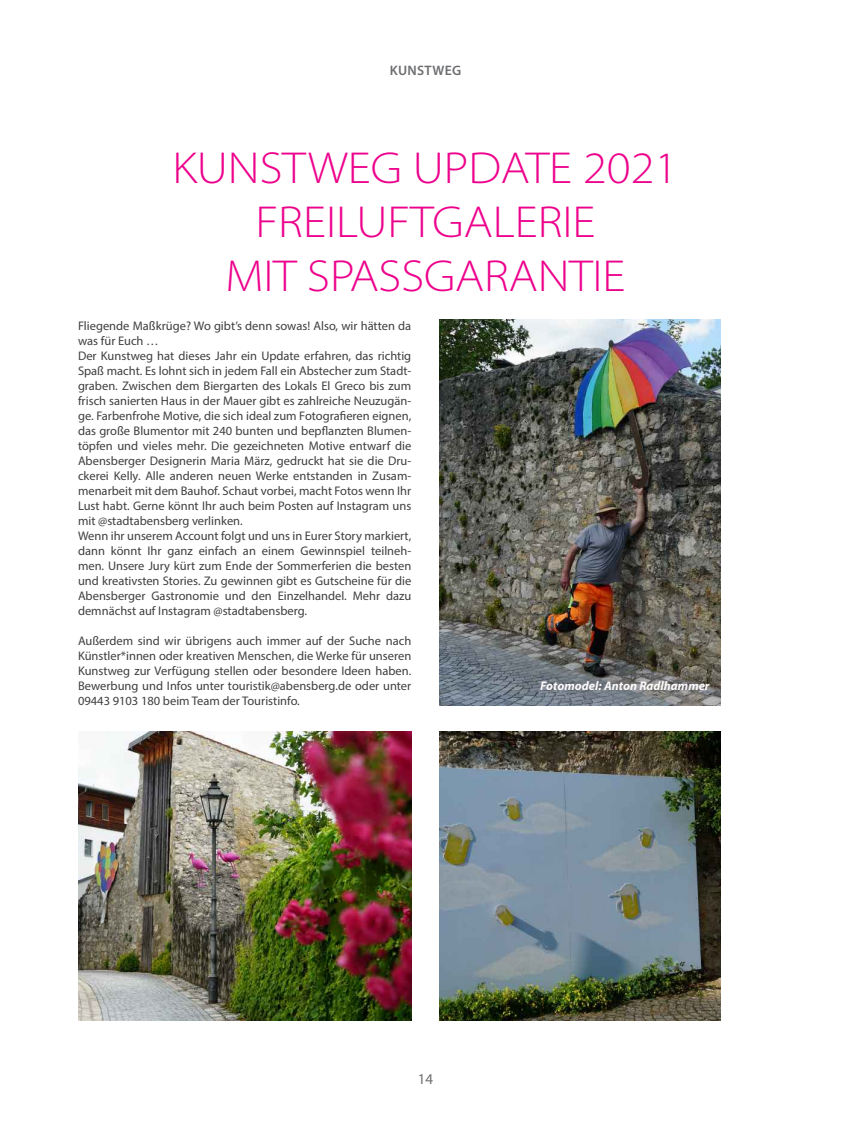
<style>
.page{position:relative;width:851px;height:1134px;background:#fff}
.page>*{position:absolute;margin:0;border:0;box-sizing:border-box;transform-origin:0 0}
.t1{font:300 semi-expanded 45px/54px "Myriad Pro";color:#ed028c;text-align:center}
.t2{font:15px "Myriad Pro";color:#6d6e71}
.t3{font:600 13.75px "Myriad Pro";letter-spacing:.02em;color:#6d6e71}
.t4{font:12.5px/15px "Myriad Pro";color:#3f3f40}
.t5{font:italic 700 12.5px "Myriad Pro";color:#fefafc}
</style>
<div class="page">
<img style="left:439px;top:320px;width:281px;height:386px">
<img style="left:78px;top:732px;width:333px;height:288px">
<img style="left:439px;top:732px;width:281px;height:288px">
<p class="t3" style="left:390px;top:62px;width:73px">KUNSTWEG</p>
<h1 class="t1" style="left:172px;top:140px;width:507px">KUNSTWEG UPDATE 2021<br>FREILUFTGALERIE<br>MIT SPASSGARANTIE</h1>
<p class="t4" style="left:78px;top:318px;width:335px">Fliegende Maßkrüge? Wo gibt’s denn sowas! Also, wir hätten da was für Euch …<br>Der Kunstweg hat dieses Jahr ein Update erfahren, das richtig Spaß macht. Es lohnt sich in jedem Fall ein Abstecher zum Stadt&shy;graben. Zwischen dem Biergarten des Lokals El Greco bis zum frisch sanierten Haus in der Mauer gibt es zahlreiche Neuzugän&shy;ge. Farbenfrohe Motive, die sich ideal zum Fotografieren eignen, das große Blumentor mit 240 bunten und bepflanzten Blumen&shy;töpfen und vieles mehr. Die gezeichneten Motive entwarf die Abensberger Designerin Maria März, gedruckt hat sie die Dru&shy;ckerei Kelly. Alle anderen neuen Werke entstanden in Zusam&shy;menarbeit mit dem Bauhof. Schaut vorbei, macht Fotos wenn Ihr Lust habt. Gerne könnt Ihr auch beim Posten auf Instagram uns mit @stadtabensberg verlinken.<br>Wenn ihr unserem Account folgt und uns in Eurer Story markiert, dann könnt Ihr ganz einfach an einem Gewinnspiel teilneh&shy;men. Unsere Jury kürt zum Ende der Sommerferien die besten und kreativsten Stories. Zu gewinnen gibt es Gutscheine für die Abensberger Gastronomie und den Einzelhandel. Mehr dazu demnächst auf Instagram @stadtabensberg.</p>
<p class="t4" style="left:78px;top:633px;width:335px;text-align:justify">Außerdem sind wir übrigens auch immer auf der Suche nach Künstler*innen oder kreativen Menschen, die Werke für unseren Kunstweg zur Verfügung stellen oder besondere Ideen haben.<br>Bewerbung und Infos unter touristik@abensberg.de oder unter 09443 9103 180 beim Team der Touristinfo.</p>
<p class="t5" style="left:540px;top:678px;width:171px">Fotomodel: Anton Radlhammer</p>
<p class="t2" style="left:418px;top:1070px;width:17px">14</p>
</div>
